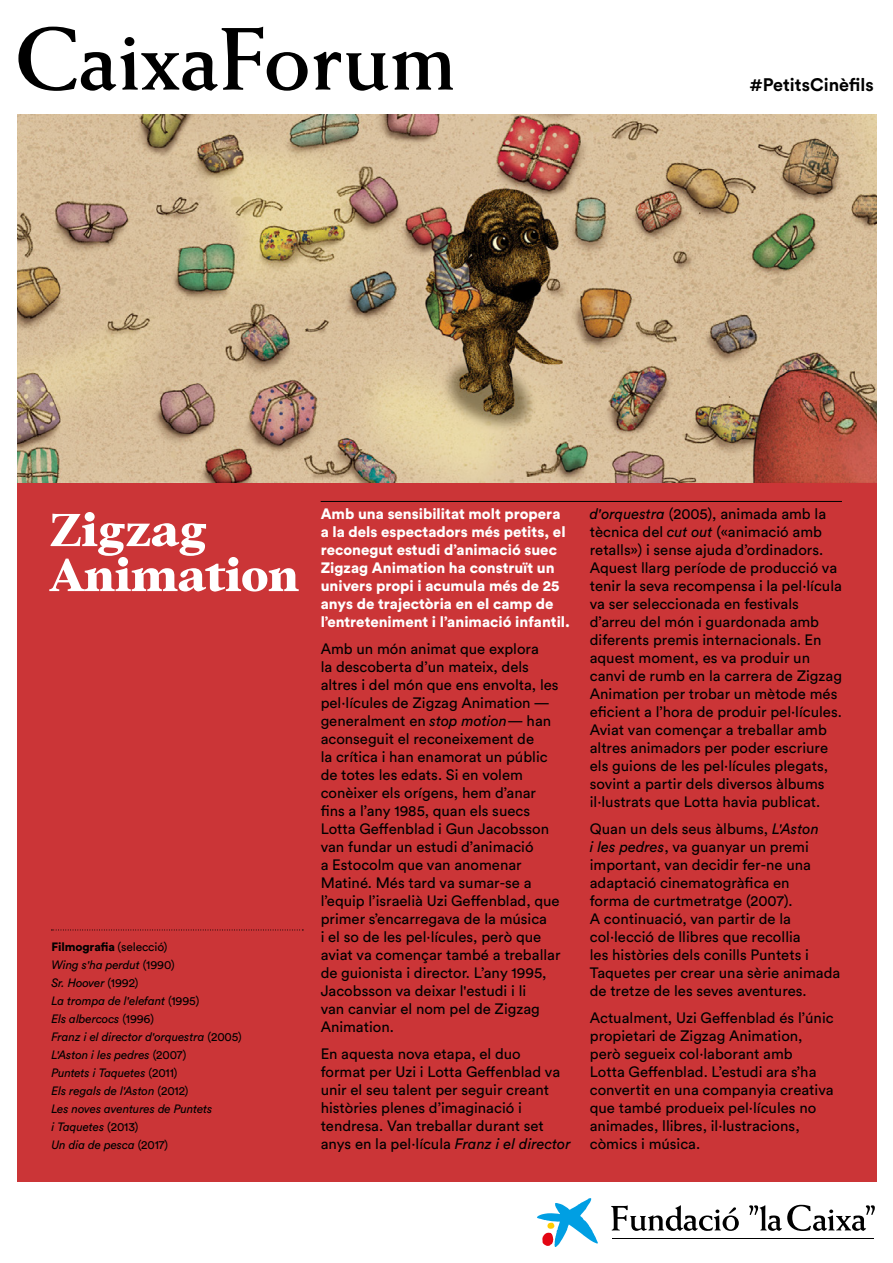
<style>
.page{position:relative;width:893px;height:1263px;background:#fff}
.page>*{position:absolute;margin:0;border:0;box-sizing:border-box;transform-origin:0 0}
.t1{font:800 51px/45px "Addington CF";color:#fff}
.t2{font:700 18px "Circular Std";color:#000}
.t3{font:15px/18px "Circular Std";color:#000}
.t4{font:900 15px/18px "Circular Std";color:#fff}
.t5{font:italic 12px/18px "Circular Std";letter-spacing:-.01em;color:#000}
.s1{font-weight:900;font-style:normal}
.s2{font-style:normal}
.s3{font-style:italic}
</style>
<div class="page">
<div style="left:17px;top:114px;width:859px;height:1149px;background:#cb3537"></div>
<div style="left:0;top:1182px;width:893px;height:81px;background:#fff"></div>
<svg style="left:537px;top:1198px;width:61px;height:49px"></svg>
<svg style="left:611px;top:1205px;width:128px;height:26px"></svg>
<svg style="left:749px;top:1205px;width:126px;height:26px"></svg>
<hr style="left:612px;top:1238px;width:261px;height:1px;background:#000">
<svg style="left:18px;top:27px;width:290px;height:64px"></svg>
<svg style="left:314px;top:52px;width:139px;height:39px"></svg>
<hr style="left:321px;top:501px;width:521px;height:1px;background:#000">
<img style="left:17px;top:115px;width:859px;height:367px">
<svg style="left:51px;top:929px;width:252px;height:1px"></svg>
<p class="t2" style="left:749px;top:73px;width:126px">#PetitsCinèfils</p>
<h1 class="t1" style="left:50px;top:510px;width:251px">Zigzag<br>Animation</h1>
<p class="t5" style="left:51px;top:938px;width:192px"><span class="s1">Filmografia</span> <span class="s2">(selecció)<br></span>Wing s'ha perdut <span class="s2">(1990)<br></span>Sr. Hoover <span class="s2">(1992)<br></span>La trompa de l'elefant <span class="s2">(1995)<br></span>Els albercocs <span class="s2">(1996)<br></span>Franz i el director d'orquestra <span class="s2">(2005)<br></span>L'Aston i les pedres <span class="s2">(2007)<br></span>Puntets i Taquetes <span class="s2">(2011)<br></span>Els regals de l'Aston <span class="s2">(2012)<br></span>Les noves aventures de Puntets<br>i Taquetes <span class="s2">(2013)<br></span>Un dia de pesca <span class="s2">(2017)</span></p>
<p class="t4" style="left:321px;top:504px;width:251px">Amb una sensibilitat molt propera a la dels espectadors més petits, el reconegut estudi d’animació suec Zigzag Animation ha construït un univers propi i acumula més de 25 anys de trajectòria en el camp de l’entreteniment i l’animació infantil.</p>
<p class="t3" style="left:321px;top:640px;width:241px">Amb un món animat que explora<br>la descoberta d’un mateix, dels altres i del món que ens envolta, les pel·lícules de Zigzag Animation — generalment en <span class="s3">stop motion</span>— han aconseguit el reconeixement de<br>la crítica i han enamorat un públic de totes les edats. Si en volem conèixer els orígens, hem d’anar fins a l’any 1985, quan els suecs<br>Lotta Geffenblad i Gun Jacobsson van fundar un estudi d’animació<br>a Estocolm que van anomenar<br>Matiné. Més tard va sumar-se a l’equip l’israelià Uzi Geffenblad, que primer s’encarregava de la música<br>i el so de les pel·lícules, però que aviat va començar també a treballar de guionista i director. L’any 1995,<br>Jacobsson va deixar l'estudi i li<br>van canviar el nom pel de Zigzag<br>Animation.</p>
<p class="t3" style="left:321px;top:1045px;width:252px">En aquesta nova etapa, el duo<br>format per Uzi i Lotta Geffenblad va unir el seu talent per seguir creant històries plenes d’imaginació i tendresa. Van treballar durant set anys en la pel·lícula <span class="s3">Franz i el director</span></p>
<p class="t3" style="left:590px;top:505px;width:254px"><span class="s3">d'orquestra</span> (2005), animada amb la tècnica del <span class="s3">cut out</span> («animació amb retalls») i sense ajuda d’ordinadors.<br>Aquest llarg període de producció va tenir la seva recompensa i la pel·lícula va ser seleccionada en festivals d’arreu del món i guardonada amb diferents premis internacionals. En aquest moment, es va produir un canvi de rumb en la carrera de Zigzag Animation per trobar un mètode més eficient a l’hora de produir pel·lícules.<br>Aviat van començar a treballar amb altres animadors per poder escriure els guions de les pel·lícules plegats, sovint a partir dels diversos àlbums il·lustrats que Lotta havia publicat.</p>
<p class="t3" style="left:590px;top:820px;width:252px">Quan un dels seus àlbums, <span class="s3">L'Aston<br>i les pedres</span>, va guanyar un premi important, van decidir fer-ne una adaptació cinematogràfica en<br>forma de curtmetratge (2007).<br>A continuació, van partir de la col·lecció de llibres que recollia<br>les històries dels conills Puntets i Taquetes per crear una sèrie animada de tretze de les seves aventures.</p>
<p class="t3" style="left:590px;top:1009px;width:245px">Actualment, Uzi Geffenblad és l’únic propietari de Zigzag Animation, però segueix col·laborant amb<br>Lotta Geffenblad. L’estudi ara s’ha convertit en una companyia creativa que també produeix pel·lícules no animades, llibres, il·lustracions, còmics i música.</p>
</div>
